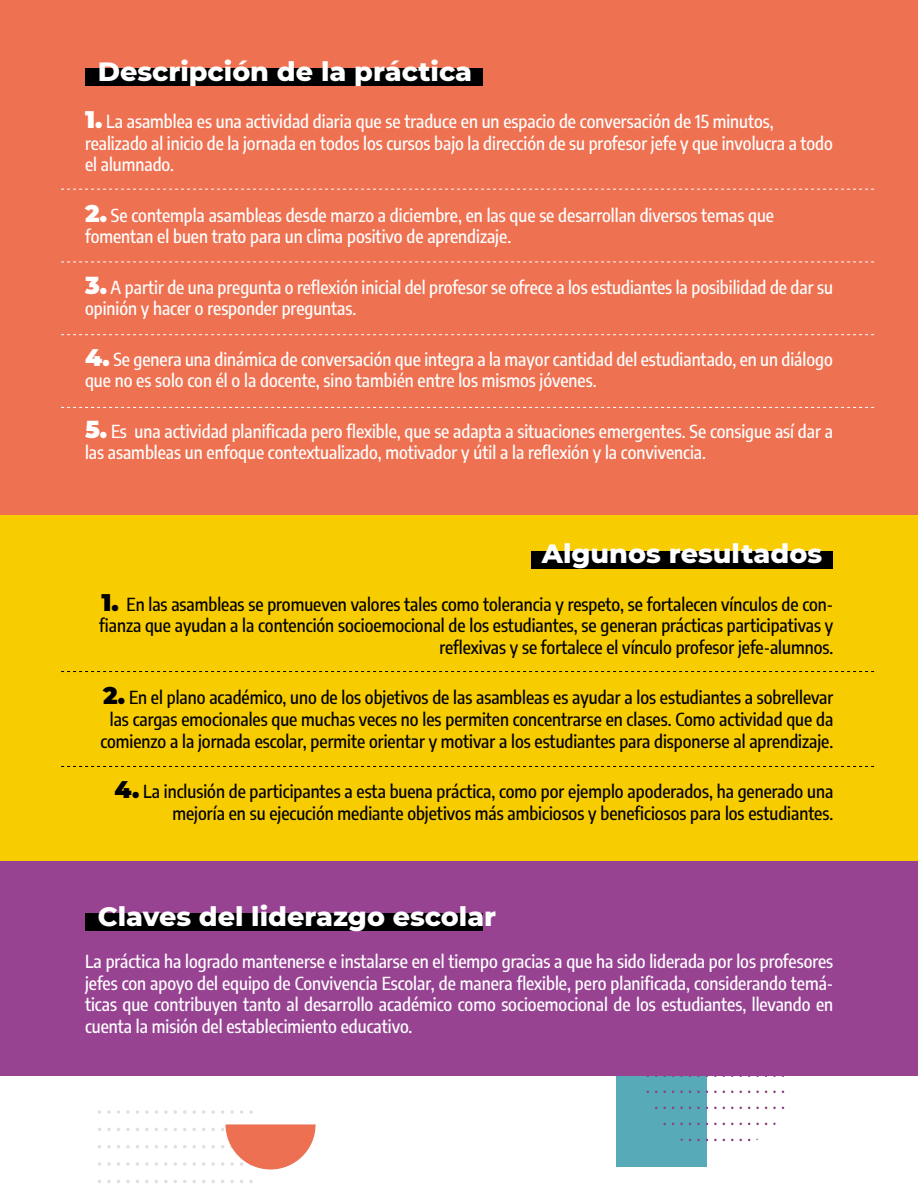
<style>
.page{position:relative;width:918px;height:1188px;background:#fff}
.page>*{position:absolute;margin:0;border:0;box-sizing:border-box;transform-origin:0 0}
.t1{font:800 27px "Montserrat";color:#fff}
.t2{font:500 18px/21.6px "Encode Sans Condensed";color:#fff}
.t3{font:500 18px/21.6px "Encode Sans Condensed";color:#000;text-align:right}
.s1{font-family:"Montserrat";font-weight:900;font-size:24px}
</style>
<div class="page">
<div style="left:0;top:0;width:918px;height:516px;background:#ee7151"></div>
<svg style="left:61px;top:189px;width:813px;height:1px"></svg>
<svg style="left:61px;top:262px;width:813px;height:1px"></svg>
<svg style="left:61px;top:334px;width:813px;height:1px"></svg>
<svg style="left:61px;top:407px;width:813px;height:1px"></svg>
<div style="left:86px;top:69px;width:397px;height:17px;background:#000"></div>
<svg style="left:249px;top:1110px;width:4px;height:4px"></svg>
<svg style="left:249px;top:1180px;width:4px;height:3px"></svg>
<svg style="left:240px;top:1110px;width:3px;height:4px"></svg>
<svg style="left:230px;top:1110px;width:4px;height:4px"></svg>
<svg style="left:211px;top:1110px;width:4px;height:4px"></svg>
<svg style="left:211px;top:1162px;width:4px;height:4px"></svg>
<svg style="left:183px;top:1110px;width:13px;height:4px"></svg>
<svg style="left:183px;top:1128px;width:13px;height:3px"></svg>
<svg style="left:183px;top:1162px;width:13px;height:4px"></svg>
<svg style="left:183px;top:1145px;width:13px;height:3px"></svg>
<svg style="left:183px;top:1180px;width:13px;height:3px"></svg>
<svg style="left:164px;top:1110px;width:4px;height:4px"></svg>
<svg style="left:164px;top:1162px;width:4px;height:4px"></svg>
<svg style="left:145px;top:1110px;width:4px;height:4px"></svg>
<svg style="left:145px;top:1162px;width:4px;height:4px"></svg>
<svg style="left:126px;top:1110px;width:4px;height:4px"></svg>
<svg style="left:126px;top:1162px;width:4px;height:4px"></svg>
<svg style="left:126px;top:1180px;width:4px;height:3px"></svg>
<svg style="left:117px;top:1110px;width:3px;height:4px"></svg>
<svg style="left:107px;top:1110px;width:4px;height:4px"></svg>
<svg style="left:107px;top:1162px;width:4px;height:4px"></svg>
<svg style="left:107px;top:1180px;width:4px;height:3px"></svg>
<svg style="left:98px;top:1110px;width:3px;height:4px"></svg>
<svg style="left:221px;top:1124px;width:95px;height:45px"></svg>
<div style="left:616px;top:1076px;width:91px;height:91px;background:#57abb8"></div>
<svg style="left:731px;top:1139px;width:11px;height:2px"></svg>
<svg style="left:731px;top:1123px;width:11px;height:2px"></svg>
<svg style="left:731px;top:1107px;width:11px;height:2px"></svg>
<svg style="left:731px;top:1091px;width:11px;height:2px"></svg>
<div style="left:0;top:861px;width:918px;height:215px;background:#974392"></div>
<div style="left:0;top:516px;width:918px;height:345px;background:#f7cc00"></div>
<svg style="left:61px;top:671px;width:813px;height:1px"></svg>
<svg style="left:61px;top:766px;width:813px;height:1px"></svg>
<div style="left:86px;top:914px;width:397px;height:17px;background:#000"></div>
<div style="left:531px;top:551px;width:302px;height:18px;background:#000"></div>
<h1 class="t1" style="left:98px;top:51px;width:376px">Descripción de la práctica</h1>
<p class="t2" style="left:85px;top:110px;width:749px"><span class="s1">1.</span> La asamblea es una actividad diaria que se traduce en un espacio de conversación de 15 minutos, realizado al inicio de la jornada en todos los cursos bajo la dirección de su profesor jefe y que involucra a todo el alumnado.</p>
<p class="t2" style="left:85px;top:203px;width:691px"><span class="s1">2.</span> Se contempla asambleas desde marzo a diciembre, en las que se desarrollan diversos temas que fomentan el buen trato para un clima positivo de aprendizaje.</p>
<p class="t2" style="left:85px;top:275px;width:749px"><span class="s1">3.</span> A partir de una pregunta o reflexión inicial del profesor se ofrece a los estudiantes la posibilidad de dar su opinión y hacer o responder preguntas.</p>
<p class="t2" style="left:85px;top:347px;width:749px"><span class="s1">4.</span> Se genera una dinámica de conversación que integra a la mayor cantidad del estudiantado, en un diálogo que no es solo con él o la docente, sino también entre los mismos jóvenes.</p>
<p class="t2" style="left:85px;top:419px;width:749px"><span class="s1">5.</span> Es una actividad planificada pero flexible, que se adapta a situaciones emergentes. Se consigue así dar a las asambleas un enfoque contextualizado, motivador y útil a la reflexión y la convivencia.</p>
<h1 class="t1" style="left:542px;top:534px;width:282px">Algunos resultados</h1>
<p class="t3" style="left:99px;top:592px;width:736px"><span class="s1">1.</span> En las asambleas se promueven valores tales como tolerancia y respeto, se fortalecen vínculos de con&shy;fianza que ayudan a la contención socioemocional de los estudiantes, se generan prácticas participativas y reflexivas y se fortalece el vínculo profesor jefe-alumnos.</p>
<p class="t3" style="left:100px;top:686px;width:734px;text-align:center"><span class="s1">2.</span> En el plano académico, uno de los objetivos de las asambleas es ayudar a los estudiantes a sobrellevar las cargas emocionales que muchas veces no les permiten concentrarse en clases. Como actividad que da comienzo a la jornada escolar, permite orientar y motivar a los estudiantes para disponerse al aprendizaje.</p>
<p class="t3" style="left:115px;top:779px;width:720px"><span class="s1">4.</span> La inclusión de participantes a esta buena práctica, como por ejemplo apoderados, ha generado una mejoría en su ejecución mediante objetivos más ambiciosos y beneficiosos para los estudiantes.</p>
<h1 class="t1" style="left:98px;top:896px;width:400px">Claves del liderazgo escolar</h1>
<p class="t2" style="left:85px;top:950px;width:750px;text-align:justify">La práctica ha logrado mantenerse e instalarse en el tiempo gracias a que ha sido liderada por los profesores jefes con apoyo del equipo de Convivencia Escolar, de manera flexible, pero planificada, considerando temá&shy;ticas que contribuyen tanto al desarrollo académico como socioemocional de los estudiantes, llevando en cuenta la misión del establecimiento educativo.</p>
</div>
